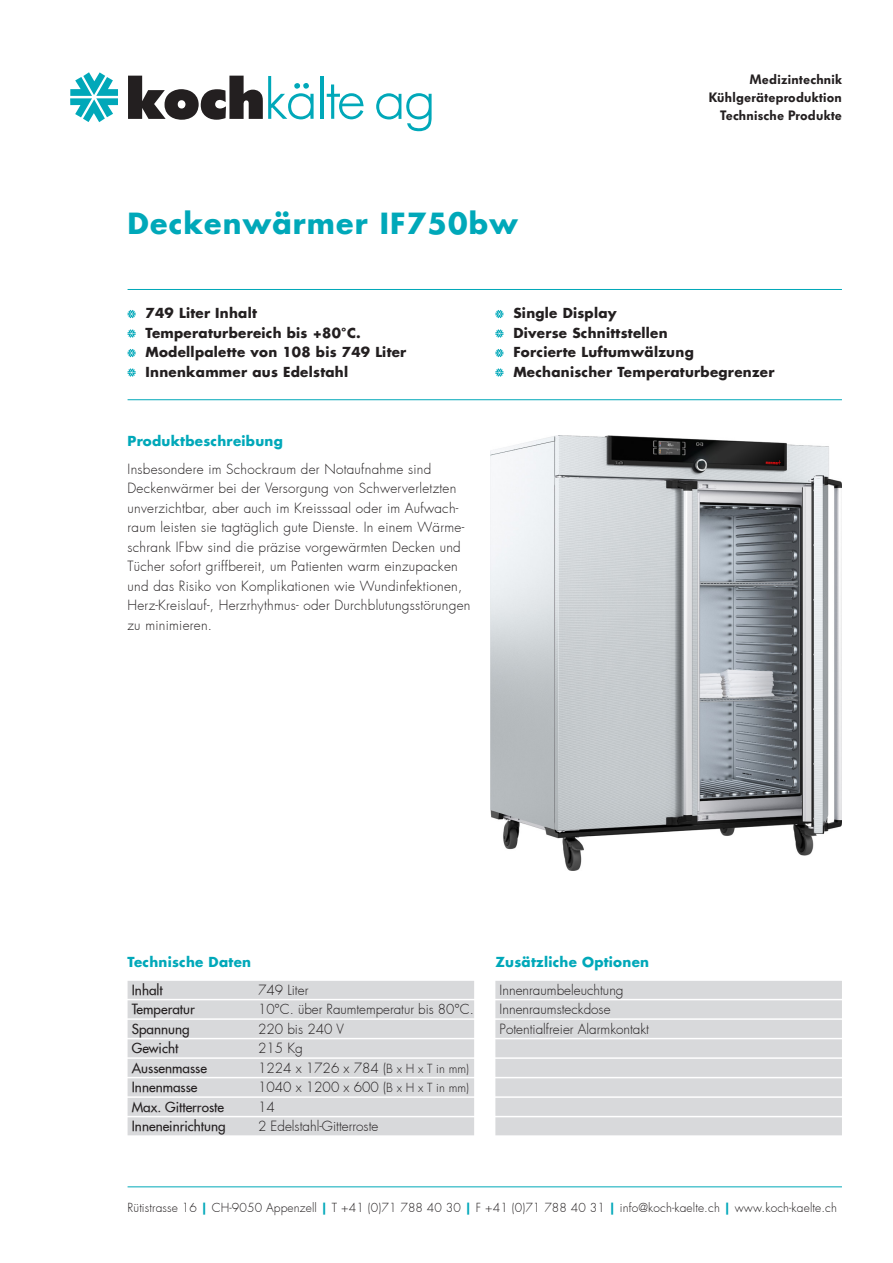
<style>
.page{position:relative;width:893px;height:1263px;background:#fff}
.page>*{position:absolute;margin:0;border:0;box-sizing:border-box;transform-origin:0 0}
.t1{font:700 28.5px "Futura";letter-spacing:.04em;color:#00a8b9}
.t2{font:300 13.5px/19.5px "Futura";letter-spacing:.02em;color:#231f20}
.Aufzählung{font:700 13.5px "Futura";letter-spacing:.02em;color:#231f20}
.t3{font:300 13.5px/19.5px "Futura";color:#231f20}
.t4{font:500 13.5px "Futura";color:#231f20}
.t5{font:700 13.5px "Futura";letter-spacing:.02em;color:#00a8b9}
.t6{font:600 13.5px/18px "Futura BQ";letter-spacing:.02em;color:#231f20;text-align:right}
.t7{font:300 13.35px "Futura";color:#231f20}
.t8{font:300 12px "Futura";letter-spacing:.01em;color:#231f20}
.s1{font-size:12px}
.s2{font-weight:700;color:#00a8b9}
</style>
<div class="page">
<img style="left:490px;top:436px;width:352px;height:434px">
<svg style="left:128px;top:310px;width:8px;height:8px"></svg>
<svg style="left:128px;top:329px;width:8px;height:9px"></svg>
<svg style="left:128px;top:349px;width:8px;height:8px"></svg>
<svg style="left:128px;top:368px;width:8px;height:9px"></svg>
<svg style="left:495px;top:310px;width:8px;height:8px"></svg>
<svg style="left:495px;top:329px;width:8px;height:9px"></svg>
<svg style="left:495px;top:349px;width:8px;height:8px"></svg>
<svg style="left:495px;top:368px;width:8px;height:9px"></svg>
<svg style="left:70px;top:72px;width:48px;height:50px"></svg>
<svg style="left:128px;top:76px;width:186px;height:44px"></svg>
<hr style="left:320px;top:76px;width:3px;height:43px;background:#00a8b9">
<svg style="left:327px;top:84px;width:37px;height:35px"></svg>
<svg style="left:376px;top:93px;width:56px;height:38px"></svg>
<hr style="left:128px;top:289px;width:714px;height:1px;background:#00a8b9">
<hr style="left:128px;top:399px;width:714px;height:1px;background:#00a8b9">
<hr style="left:128px;top:1186px;width:714px;height:1px;background:#00a8b9">
<div style="left:495px;top:981px;width:347px;height:18px;background:#d8d9db"></div>
<div style="left:495px;top:1000px;width:347px;height:18px;background:#d8d9db"></div>
<div style="left:495px;top:1020px;width:347px;height:18px;background:#d8d9db"></div>
<div style="left:495px;top:1039px;width:347px;height:18px;background:#d8d9db"></div>
<div style="left:495px;top:1059px;width:347px;height:18px;background:#d8d9db"></div>
<div style="left:495px;top:1078px;width:347px;height:18px;background:#d8d9db"></div>
<div style="left:495px;top:1098px;width:347px;height:18px;background:#d8d9db"></div>
<div style="left:495px;top:1117px;width:347px;height:18px;background:#d8d9db"></div>
<div style="left:128px;top:981px;width:346px;height:18px;background:#d8d9db"></div>
<div style="left:128px;top:1000px;width:346px;height:18px;background:#d8d9db"></div>
<div style="left:128px;top:1020px;width:346px;height:18px;background:#d8d9db"></div>
<div style="left:128px;top:1039px;width:346px;height:18px;background:#d8d9db"></div>
<div style="left:128px;top:1059px;width:346px;height:18px;background:#d8d9db"></div>
<div style="left:128px;top:1078px;width:346px;height:18px;background:#d8d9db"></div>
<div style="left:128px;top:1098px;width:346px;height:18px;background:#d8d9db"></div>
<div style="left:128px;top:1117px;width:346px;height:18px;background:#d8d9db"></div>
<h1 class="t1" style="left:128px;top:204px;width:392px">Deckenwärmer IF750bw</h1>
<p class="t6" style="left:709px;top:71px;width:135px">Medizintechnik<br>Kühlgeräteproduktion<br>Technische Produkte</p>
<p class="Aufzählung" style="left:146px;top:304px;width:113px">749 Liter Inhalt</p>
<p class="Aufzählung" style="left:146px;top:324px;width:217px">Temperaturbereich bis +80°C.</p>
<p class="Aufzählung" style="left:146px;top:343px;width:262px">Modellpalette von 108 bis 749 Liter</p>
<p class="Aufzählung" style="left:146px;top:363px;width:204px">Innenkammer aus Edelstahl</p>
<p class="t5" style="left:128px;top:432px;width:157px">Produktbeschreibung</p>
<p class="t2" style="left:128px;top:460px;width:344px">Insbesondere im Schockraum der Notaufnahme sind Deckenwärmer bei der Versorgung von Schwerverletzten unverzichtbar, aber auch im Kreisssaal oder im Aufwach&shy;raum leisten sie tagtäglich gute Dienste. In einem Wärme&shy;schrank IFbw sind die präzise vorgewärmten Decken und Tücher sofort griffbereit, um Patienten warm einzupacken und das Risiko von Komplikationen wie Wundinfektionen, Herz-Kreislauf-, Herzrhythmus- oder Durchblutungsstörungen zu minimieren.</p>
<p class="Aufzählung" style="left:513px;top:304px;width:105px">Single Display</p>
<p class="Aufzählung" style="left:513px;top:324px;width:156px">Diverse Schnittstellen</p>
<p class="Aufzählung" style="left:513px;top:343px;width:182px">Forcierte Luftumwälzung</p>
<p class="Aufzählung" style="left:513px;top:363px;width:263px">Mechanischer Temperaturbegrenzer</p>
<p class="t5" style="left:128px;top:953px;width:125px">Technische Daten</p>
<p class="t4" style="left:132px;top:981px;width:32px">Inhalt</p>
<p class="t3" style="left:258px;top:980px;width:52px">749 Liter</p>
<p class="t4" style="left:132px;top:1001px;width:64px">Temperatur</p>
<p class="t7" style="left:258px;top:1001px;width:217px">10°C. über Raumtemperatur bis 80°C.</p>
<p class="t4" style="left:132px;top:1020px;width:59px">Spannung</p>
<p class="t3" style="left:258px;top:1019px;width:88px">220 bis 240 V</p>
<p class="t4" style="left:132px;top:1040px;width:48px">Gewicht</p>
<p class="t2" style="left:258px;top:1039px;width:46px">215 Kg</p>
<p class="t4" style="left:132px;top:1059px;width:77px">Aussenmasse</p>
<p class="t3" style="left:258px;top:1058px;width:212px">1224 x 1726 x 784 (<span class="s1">B x H x T in mm)</span></p>
<p class="t4" style="left:132px;top:1079px;width:67px">Innenmasse</p>
<p class="t3" style="left:258px;top:1078px;width:212px">1040 x 1200 x 600 (<span class="s1">B x H x T in mm)</span></p>
<p class="t4" style="left:132px;top:1098px;width:94px">Max. Gitterroste</p>
<p class="t2" style="left:258px;top:1097px;width:18px">14</p>
<p class="t4" style="left:132px;top:1118px;width:95px">Inneneinrichtung</p>
<p class="t3" style="left:258px;top:1117px;width:122px">2 Edelstahl-Gitterroste</p>
<p class="t5" style="left:495px;top:953px;width:155px">Zusätzliche Optionen</p>
<p class="t3" style="left:500px;top:980px;width:151px">Innenraumbeleuchtung<br>Innenraumsteckdose<br>Potentialfreier Alarmkontakt</p>
<p class="t8" style="left:128px;top:1200px;width:711px">Rütistrasse 16 <span class="s2">|</span> CH-9050 Appenzell <span class="s2">|</span> T +41 (0)71 788 40 30 <span class="s2">|</span> F +41 (0)71 788 40 31 <span class="s2">|</span> info@koch-kaelte.ch <span class="s2">|</span> www.koch-kaelte.ch</p>
</div>
